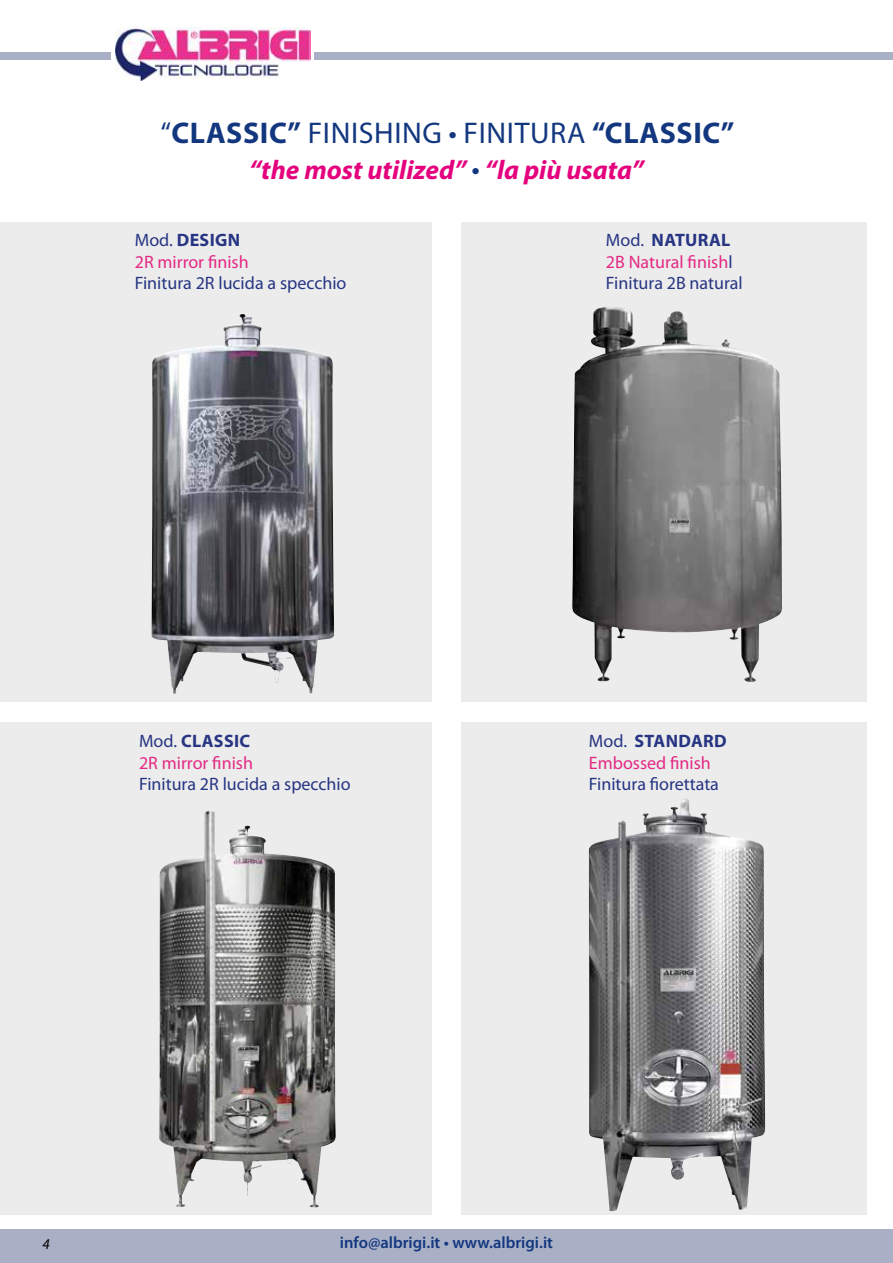
<style>
.page{position:relative;width:893px;height:1263px;background:#fff}
.page>*{position:absolute;margin:0;border:0;box-sizing:border-box;transform-origin:0 0}
.t1{font:30px "Myriad Pro";letter-spacing:.02em;color:#13377f}
.t2{font:italic 700 27px "Myriad Pro";color:#e5007d}
.t3{font:18px/21.6px "Myriad Pro";color:#273583}
.t4{font:18px/21.6px "Myriad Pro";color:#e42984}
.t5{font:600 16.5px "Myriad Pro";color:#13377f}
.t6{font:italic 15px "Myriad Pro";color:#000}
.s1{font-weight:700}
.s2{font-weight:400;font-style:normal;font-size:30px;color:#13377f}
.s3{color:#273583}
.s4{font-weight:700;color:#273583}
.s5{color:#e42984}
</style>
<div class="page">
<svg style="left:0;top:723px;width:432px;height:492px;background:#d7d7d7"></svg>
<div style="left:461px;top:723px;width:406px;height:492px;background:#ececec"></div>
<div style="left:0;top:222px;width:432px;height:480px;background:#ececec"></div>
<div style="left:461px;top:222px;width:406px;height:480px;background:#ececec"></div>
<img style="left:151px;top:314px;width:183px;height:380px">
<img style="left:572px;top:307px;width:210px;height:375px">
<img style="left:589px;top:798px;width:177px;height:413px">
<img style="left:159px;top:810px;width:89px;height:397px">
<div style="left:315px;top:52px;width:578px;height:8px;background:#a9b0c6"></div>
<img style="left:116px;top:27px;width:195px;height:54px">
<div style="left:0;top:52px;width:111px;height:8px;background:#a9b0c6"></div>
<div style="left:0;top:1229px;width:893px;height:34px;background:#a9b0c6"></div>
<h1 class="t1" style="left:161px;top:115px;width:575px">“<span class="s1">CLASSIC”</span> FINISHING • FINITURA <span class="s1">“CLASSIC”</span></h1>
<h2 class="t2" style="left:249px;top:152px;width:396px">“the most utilized” <span class="s2">•</span> “la più usata”</h2>
<p class="t4" style="left:135px;top:229px;width:115px"><span class="s3">Mod.</span> <span class="s4">DESIGN<br></span>2R mirror finish</p>
<p class="t3" style="left:135px;top:272px;width:213px">Finitura 2R lucida a specchio</p>
<p class="t4" style="left:139px;top:730px;width:115px"><span class="s3">Mod.</span> <span class="s4">CLASSIC<br></span>2R mirror finish</p>
<p class="t3" style="left:139px;top:773px;width:213px">Finitura 2R lucida a specchio</p>
<p class="t3" style="left:606px;top:229px;width:138px">Mod. <span class="s1">NATURAL<br></span><span class="s5">2B Natural finish</span>l<br>Finitura 2B natural</p>
<p class="t4" style="left:589px;top:730px;width:139px"><span class="s3">Mod.</span> <span class="s4">STANDARD<br></span>Embossed finish</p>
<p class="t3" style="left:589px;top:773px;width:132px">Finitura fiorettata</p>
<p class="t6" style="left:43px;top:1234px;width:9px">4</p>
<p class="t5" style="left:340px;top:1232px;width:215px">info@albrigi.it • www.albrigi.it</p>
</div>
